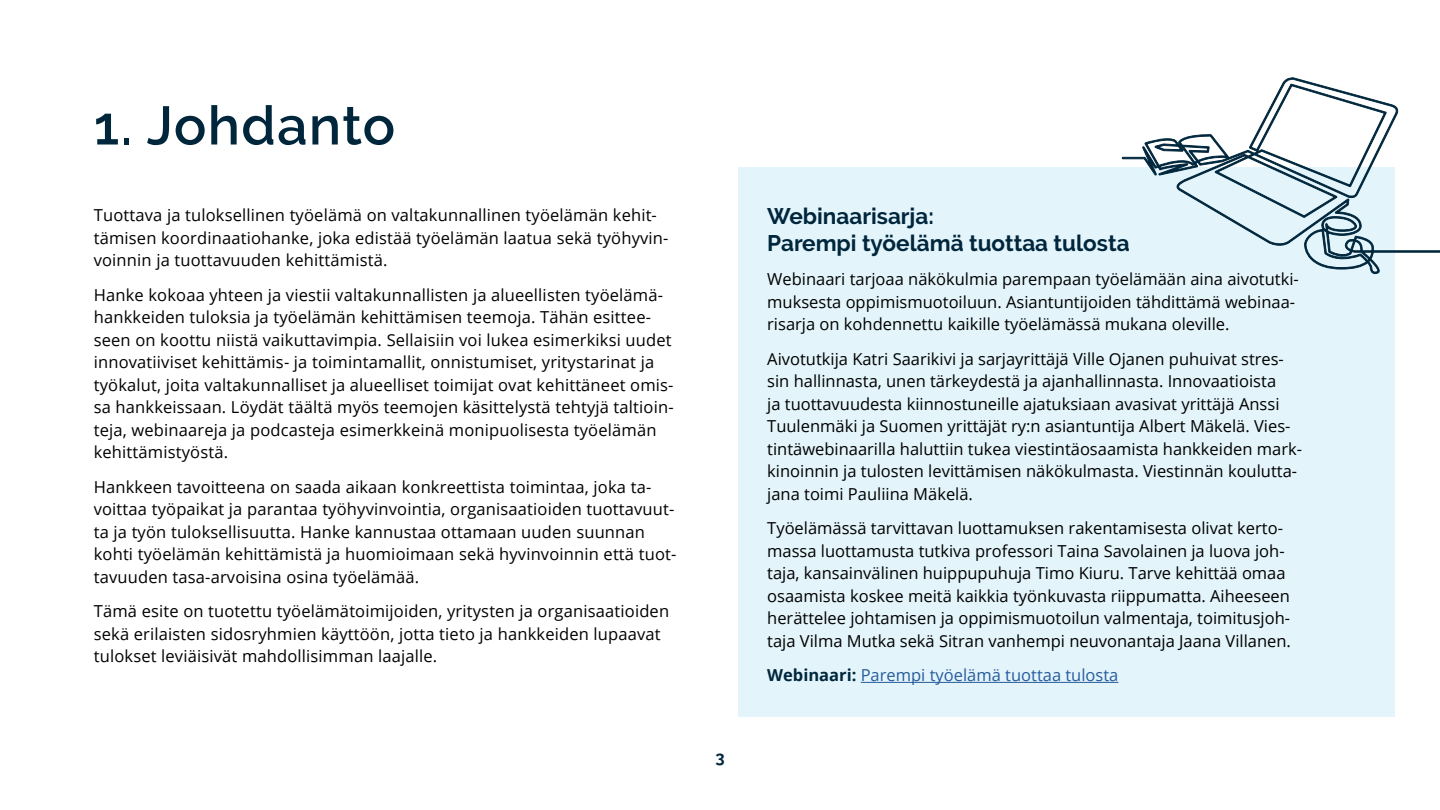
<style>
.page{position:relative;width:1440px;height:810px;background:#fff}
.page>*{position:absolute;margin:0;border:0;box-sizing:border-box;transform-origin:0 0}
.Otsikko1{font:600 54px "Raleway";letter-spacing:.025em;color:#00263c}
.Väliotsikko_2{font:700 22.5px/27px "Raleway";color:#00263c}
.Leipis_oikea{font:16.5px/22.5px "Open Sans";letter-spacing:.01em;color:#000}
.Leipis_oikea-2{font:16.5px "Open Sans";color:#275b9b}
.t1{font:700 16.5px "Raleway";color:#00263c}
.s1{font-weight:700;color:#00263c}
</style>
<div class="page">
<div style="left:739px;top:167px;width:656px;height:549px;background:#e3f4fb"></div>
<svg style="left:1122px;top:77px;width:318px;height:197px"></svg>
<hr style="left:861px;top:682px;width:257px;height:1px;background:#275b9b">
<h2 class="Otsikko1" style="left:94px;top:94px;width:303px">1. Johdanto</h2>
<p class="Leipis_oikea" style="left:94px;top:204px;width:576px">Tuottava ja tuloksellinen työelämä on valtakunnallinen työelämän kehit&shy;tämisen koordinaatiohanke, joka edistää työelämän laatua sekä työhyvin&shy;voinnin ja tuottavuuden kehittämistä.</p>
<p class="Leipis_oikea" style="left:94px;top:283px;width:581px">Hanke kokoaa yhteen ja viestii valtakunnallisten ja alueellisten työelämä&shy;hankkeiden tuloksia ja työelämän kehittämisen teemoja. Tähän esittee&shy;seen on koottu niistä vaikuttavimpia. Sellaisiin voi lukea esimerkiksi uudet innovatiiviset kehittämis- ja toimintamallit, onnistumiset, yritystarinat ja työkalut, joita valtakunnalliset ja alueelliset toimijat ovat kehittäneet omis&shy;sa hankkeissaan. Löydät täältä myös teemojen käsittelystä tehtyjä taltioin&shy;teja, webinaareja ja podcasteja esimerkkeinä monipuolisesta työelämän kehittämistyöstä.</p>
<p class="Leipis_oikea" style="left:94px;top:475px;width:584px">Hankkeen tavoitteena on saada aikaan konkreettista toimintaa, joka ta&shy;voittaa työpaikat ja parantaa työhyvinvointia, organisaatioiden tuottavuut&shy;ta ja työn tuloksellisuutta. Hanke kannustaa ottamaan uuden suunnan kohti työelämän kehittämistä ja huomioimaan sekä hyvinvoinnin että tuot&shy;tavuuden tasa-arvoisina osina työelämää.</p>
<p class="Leipis_oikea" style="left:94px;top:600px;width:577px">Tämä esite on tuotettu työelämätoimijoiden, yritysten ja organisaatioiden sekä erilaisten sidosryhmien käyttöön, jotta tieto ja hankkeiden lupaavat tulokset leviäisivät mahdollisimman laajalle.</p>
<p class="t1" style="left:715px;top:747px;width:11px">3</p>
<h3 class="Väliotsikko_2" style="left:767px;top:202px;width:364px">Webinaarisarja:<br>Parempi työelämä tuottaa tulosta</h3>
<p class="Leipis_oikea" style="left:767px;top:267px;width:533px">Webinaari tarjoaa näkökulmia parempaan työelämään aina aivotutki&shy;muksesta oppimismuotoiluun. Asiantuntijoiden tähdittämä webinaa&shy;risarja on kohdennettu kaikille työelämässä mukana oleville.</p>
<p class="Leipis_oikea" style="left:767px;top:347px;width:536px">Aivotutkija Katri Saarikivi ja sarjayrittäjä Ville Ojanen puhuivat stres&shy;sin hallinnasta, unen tärkeydestä ja ajanhallinnasta. Innovaatioista<br>ja tuottavuudesta kiinnostuneille ajatuksiaan avasivat yrittäjä Anssi Tuulenmäki ja Suomen yrittäjät ry:n asiantuntija Albert Mäkelä. Vies&shy;tintäwebinaarilla haluttiin tukea viestintäosaamista hankkeiden mark&shy;kinoinnin ja tulosten levittämisen näkökulmasta. Viestinnän koulutta&shy;jana toimi Pauliina Mäkelä.</p>
<p class="Leipis_oikea" style="left:767px;top:516px;width:525px">Työelämässä tarvittavan luottamuksen rakentamisesta olivat kerto&shy;massa luottamusta tutkiva professori Taina Savolainen ja luova joh&shy;taja, kansainvälinen huippupuhuja Timo Kiuru. Tarve kehittää omaa osaamista koskee meitä kaikkia työnkuvasta riippumatta. Aiheeseen herättelee johtamisen ja oppimismuotoilun valmentaja, toimitusjoh&shy;taja Vilma Mutka sekä Sitran vanhempi neuvonantaja Jaana Villanen.</p>
<p class="Leipis_oikea-2" style="left:767px;top:664px;width:353px"><span class="s1">Webinaari:</span> Parempi työelämä tuottaa tulosta</p>
</div>
